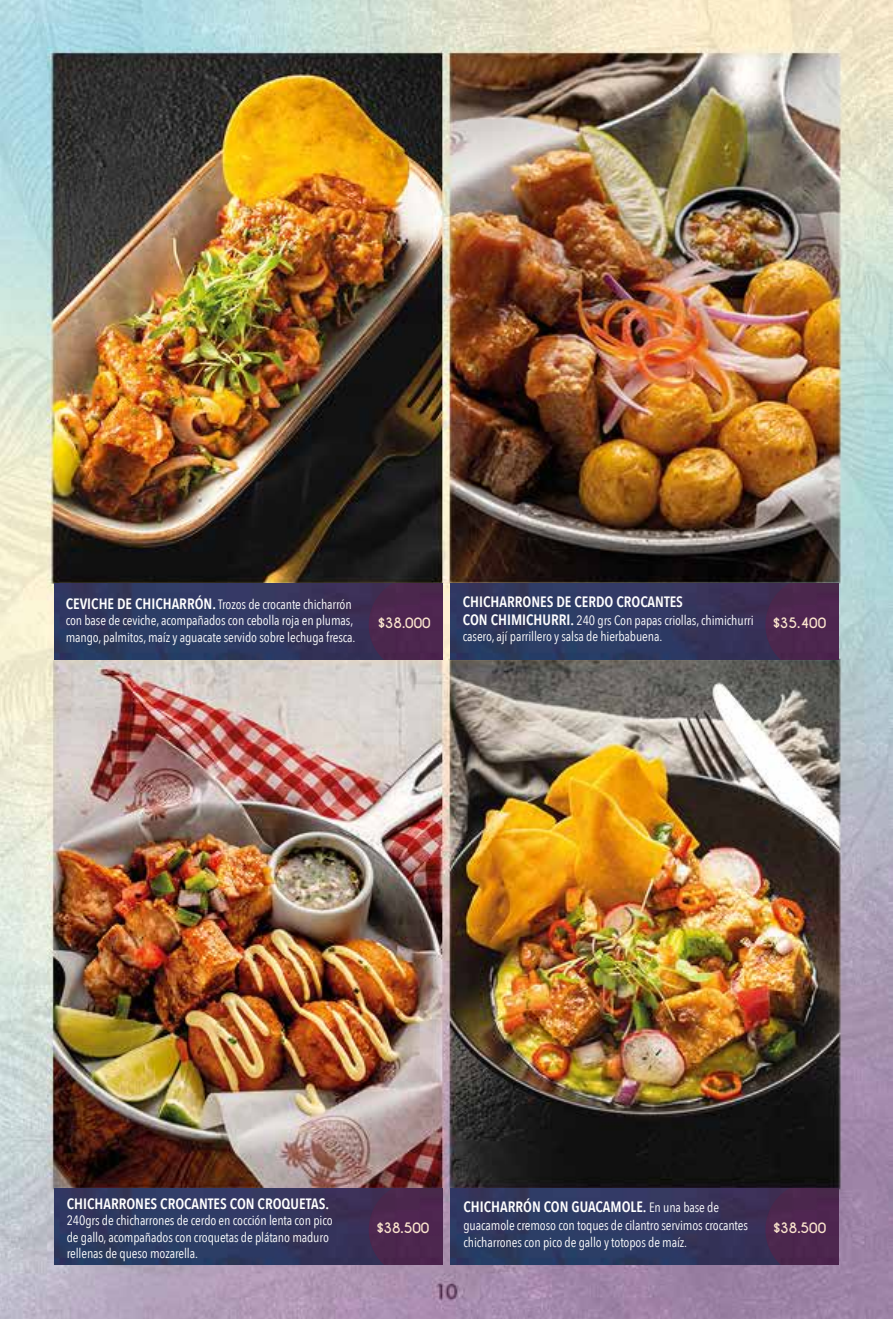
<style>
.page{position:relative;width:893px;height:1319px;background:#fff}
.page>*{position:absolute;margin:0;border:0;box-sizing:border-box;transform-origin:0 0}
.t1{font:600 15px "Avenir Next Condensed";color:#fff}
.t2{font:13.5px/16.2px "Avenir Next Condensed";letter-spacing:-.01em;color:#fff}
.t3{font:700 13.5px "Caviar Dreams";color:#fce6ce}
.s1{font-weight:600;font-size:15px}
.s2{font-weight:400;font-size:13.5px}
</style>
<div class="page">
<img style="left:0;top:0;width:892px;height:1318px">
<img style="left:54px;top:583px;width:315px;height:76px">
<svg style="left:369px;top:583px;width:73px;height:76px;background:#4a274e"></svg>
<img style="left:451px;top:1187px;width:314px;height:77px">
<svg style="left:765px;top:1187px;width:74px;height:77px;background:#49264e"></svg>
<img style="left:54px;top:1187px;width:315px;height:77px">
<svg style="left:369px;top:1187px;width:73px;height:77px;background:#4b274e"></svg>
<img style="left:451px;top:583px;width:314px;height:76px">
<svg style="left:765px;top:583px;width:74px;height:76px;background:#4a274e"></svg>
<p class="t2" style="left:66px;top:595px;width:291px"><span class="s1">CEVICHE DE CHICHARRÓN.</span> Trozos de crocante chicharrón con base de ceviche, acompañados con cebolla roja en plumas, mango, palmitos, maíz y aguacate servido sobre lechuga fresca.</p>
<p class="t3" style="left:379px;top:614px;width:54px">$38.000</p>
<p class="t1" style="left:463px;top:588px;width:222px">CHICHARRONES DE CERDO CROCANTES</p>
<p class="t2" style="left:463px;top:611px;width:292px"><span class="s1">CON CHIMICHURRI.</span> 240 grs Con papas criollas, chimichurri casero, ají parrillero y salsa de hierbabuena.</p>
<p class="t3" style="left:773px;top:614px;width:54px">$35.400</p>
<p class="t1" style="left:67px;top:1190px;width:264px">CHICHARRONES CROCANTES CON CROQUETAS.</p>
<p class="t2" style="left:67px;top:1211px;width:267px">240grs de chicharrones de cerdo en cocción lenta con pico de gallo, acompañados con croquetas de plátano maduro rellenas de queso mozarella.</p>
<p class="t3" style="left:377px;top:1219px;width:54px">$38.500</p>
<p class="t3" style="left:774px;top:1219px;width:54px">$38.500</p>
<p class="t1" style="left:463px;top:1193px;width:257px">CHICHARRÓN CON GUACAMOLE. <span class="s2">En una base de</span></p>
<p class="t2" style="left:463px;top:1216px;width:286px">guacamole cremoso con toques de cilantro servimos crocantes chicharrones con pico de gallo y totopos de maíz.</p>
</div>
